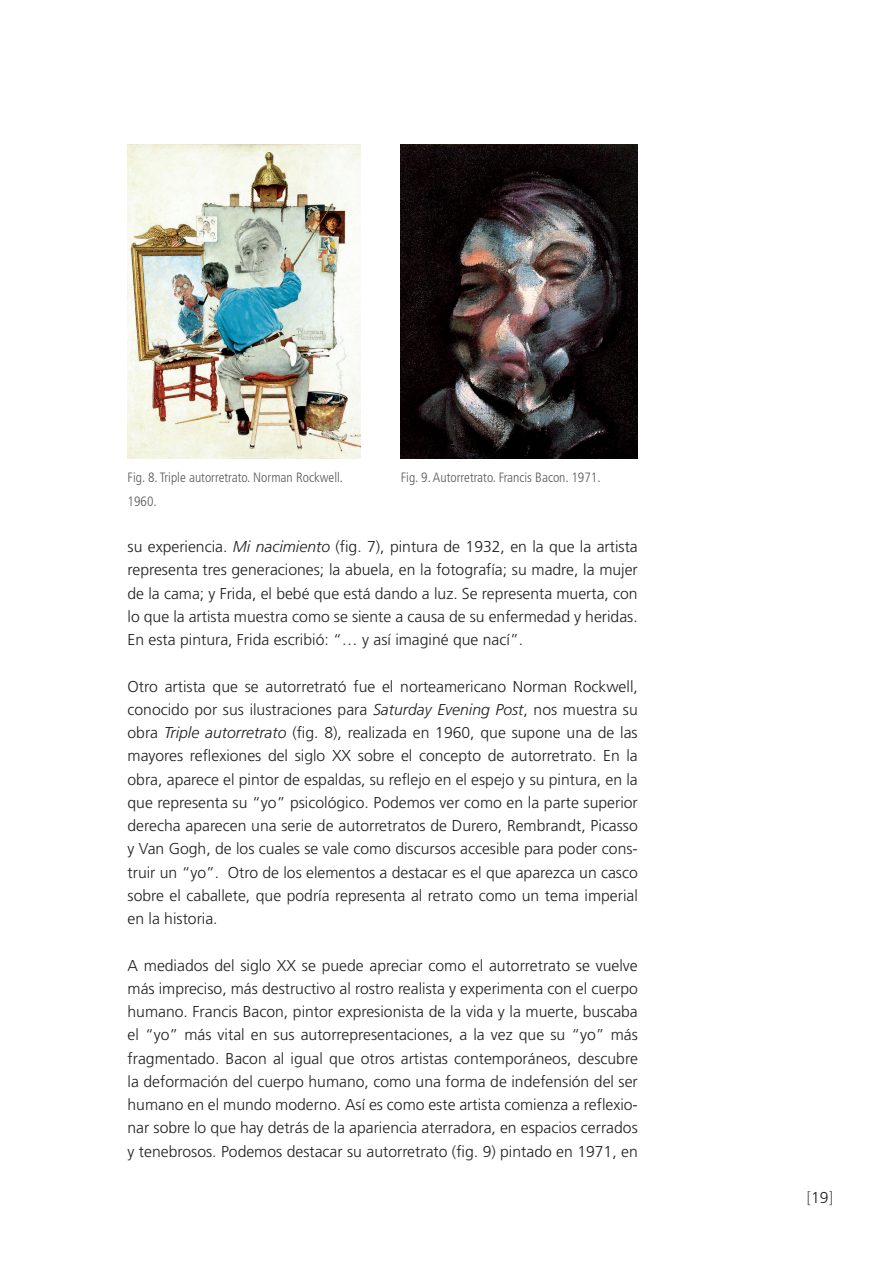
<style>
.page{position:relative;width:893px;height:1263px;background:#fff}
.page>*{position:absolute;margin:0;border:0;box-sizing:border-box;transform-origin:0 0}
.t1{font:300 15.75px/23.2px "Frutiger";color:#231f20;text-align:justify}
.t2{font:300 15.75px "Frutiger";color:#57585a}
.t3{font:300 condensed 13.5px "Frutiger";color:#57585a}
.s1{font-style:italic}
.s2{color:#231f20}
</style>
<div class="page">
<img style="left:128px;top:145px;width:232px;height:313px">
<img style="left:401px;top:144px;width:237px;height:314px">
<p class="t3" style="left:128px;top:470px;width:217px">Fig. 8. Triple autorretrato. Norman Rockwell.</p>
<p class="t3" style="left:401px;top:470px;width:201px">Fig. 9. Autorretrato. Francis Bacon. 1971.</p>
<p class="t3" style="left:128px;top:493px;width:31px">1960.</p>
<p class="t1" style="left:128px;top:535px;width:512px">su experiencia. <span class="s1">Mi nacimiento</span> (fig. 7), pintura de 1932, en la que la artista representa tres generaciones; la abuela, en la fotografía; su madre, la mujer de la cama; y Frida, el bebé que está dando a luz. Se representa muerta, con lo que la artista muestra como se siente a causa de su enfermedad y heridas.<br>En esta pintura, Frida escribió: “… y así imaginé que nací”.</p>
<p class="t1" style="left:128px;top:675px;width:512px">Otro artista que se autorretrató fue el norteamericano Norman Rockwell, conocido por sus ilustraciones para <span class="s1">Saturday Evening Post</span>, nos muestra su obra <span class="s1">Triple autorretrato</span> (fig. 8), realizada en 1960, que supone una de las mayores reflexiones del siglo XX sobre el concepto de autorretrato. En la obra, aparece el pintor de espaldas, su reflejo en el espejo y su pintura, en la que representa su “yo” psicológico. Podemos ver como en la parte superior derecha aparecen una serie de autorretratos de Durero, Rembrandt, Picasso y Van Gogh, de los cuales se vale como discursos accesible para poder cons&shy;truir un “yo”. Otro de los elementos a destacar es el que aparezca un casco sobre el caballete, que podría representa al retrato como un tema imperial en la historia.</p>
<p class="t1" style="left:128px;top:954px;width:512px">A mediados del siglo XX se puede apreciar como el autorretrato se vuelve más impreciso, más destructivo al rostro realista y experimenta con el cuerpo humano. Francis Bacon, pintor expresionista de la vida y la muerte, buscaba el “yo” más vital en sus autorrepresentaciones, a la vez que su “yo” más fragmentado. Bacon al igual que otros artistas contemporáneos, descubre la deformación del cuerpo humano, como una forma de indefensión del ser humano en el mundo moderno. Así es como este artista comienza a reflexio&shy;nar sobre lo que hay detrás de la apariencia aterradora, en espacios cerrados y tenebrosos. Podemos destacar su autorretrato (fig. 9) pintado en 1971, en</p>
<p class="t2" style="left:807px;top:1189px;width:28px">[<span class="s2">19</span>]</p>
</div>
